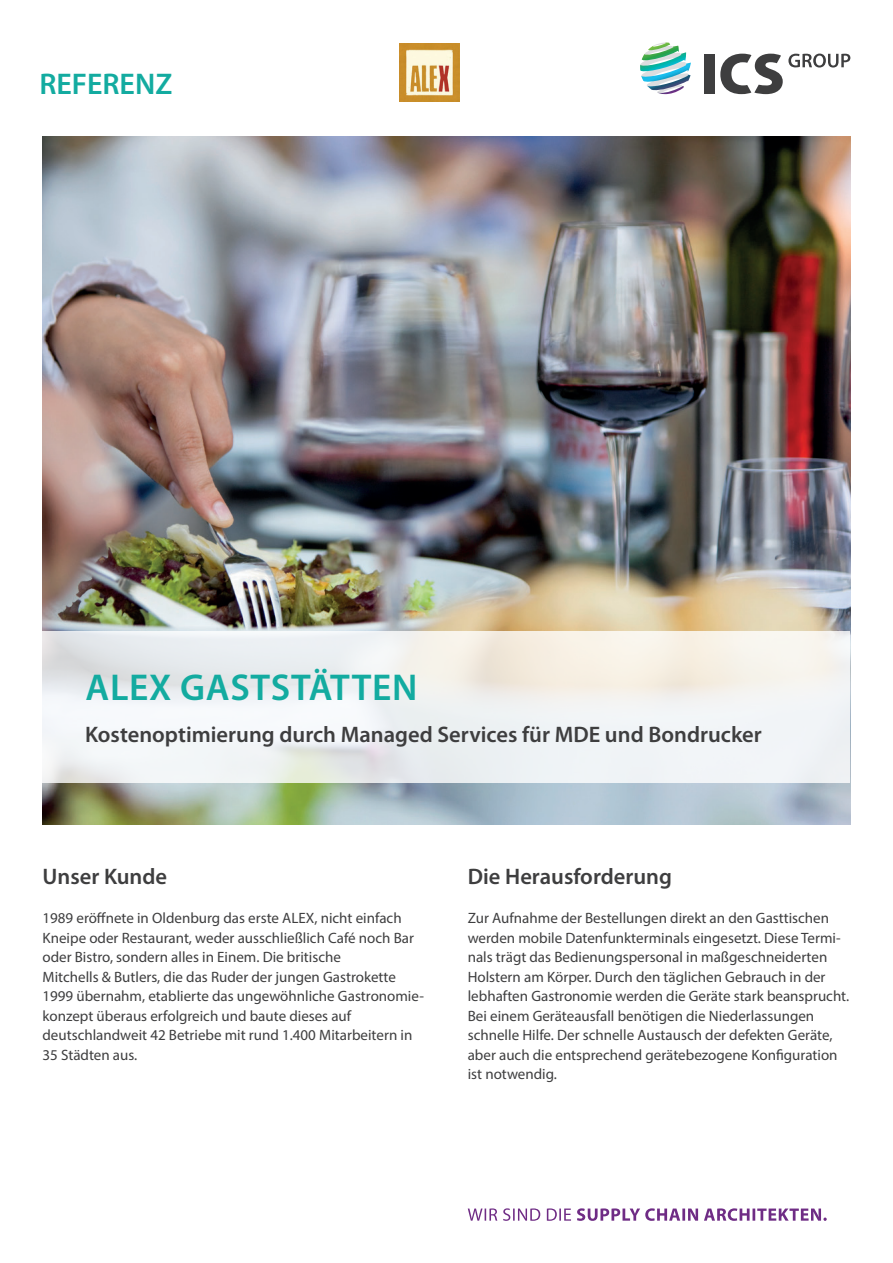
<style>
.page{position:relative;width:893px;height:1263px;background:#fff}
.page>*{position:absolute;margin:0;border:0;box-sizing:border-box;transform-origin:0 0}
.t1{font:600 37.5px "Myriad Pro";letter-spacing:.02em;color:#13aba0}
.t2{font:600 30px "Myriad Pro";color:#13aba0}
.t3{font:600 22.5px "Myriad Pro";color:#3e3e3f}
.t4{font:15px/19.5px "Myriad Pro";color:#3e3e3f}
</style>
<div class="page">
<img style="left:43px;top:136px;width:807px;height:689px">
<img style="left:399px;top:44px;width:61px;height:58px">
<svg style="left:43px;top:631px;width:807px;height:151px;fill:#f1f3f3"></svg>
<div style="left:704px;top:54px;width:11px;height:40px;background:#3e3e3f"></div>
<svg style="left:720px;top:54px;width:130px;height:40px"></svg>
<svg style="left:640px;top:43px;width:51px;height:51px"></svg>
<svg style="left:468px;top:1208px;width:359px;height:13px"></svg>
<h2 class="t2" style="left:39px;top:64px;width:135px">REFERENZ</h2>
<h1 class="t1" style="left:85px;top:663px;width:334px">ALEX GASTSTÄTTEN</h1>
<h3 class="t3" style="left:85px;top:720px;width:678px">Kostenoptimierung durch Managed Services für MDE und Bondrucker</h3>
<h3 class="t3" style="left:43px;top:862px;width:126px">Unser Kunde</h3>
<p class="t4" style="left:43px;top:908px;width:383px">1989 eröffnete in Oldenburg das erste ALEX, nicht einfach Kneipe oder Restaurant, weder ausschließlich Café noch Bar oder Bistro, sondern alles in Einem. Die britische<br>Mitchells &amp; Butlers, die das Ruder der jungen Gastrokette 1999 übernahm, etablierte das ungewöhnliche Gastronomie&shy;konzept überaus erfolgreich und baute dieses auf deutschlandweit 42 Betriebe mit rund 1.400 Mitarbeitern in 35 Städten aus.</p>
<h3 class="t3" style="left:468px;top:862px;width:206px">Die Herausforderung</h3>
<p class="t4" style="left:468px;top:908px;width:383px">Zur Aufnahme der Bestellungen direkt an den Gasttischen werden mobile Datenfunkterminals eingesetzt. Diese Termi&shy;nals trägt das Bedienungspersonal in maßgeschneiderten Holstern am Körper. Durch den täglichen Gebrauch in der lebhaften Gastronomie werden die Geräte stark beansprucht.<br>Bei einem Geräteausfall benötigen die Niederlassungen schnelle Hilfe. Der schnelle Austausch der defekten Geräte, aber auch die entsprechend gerätebezogene Konfiguration ist notwendig.</p>
</div>
